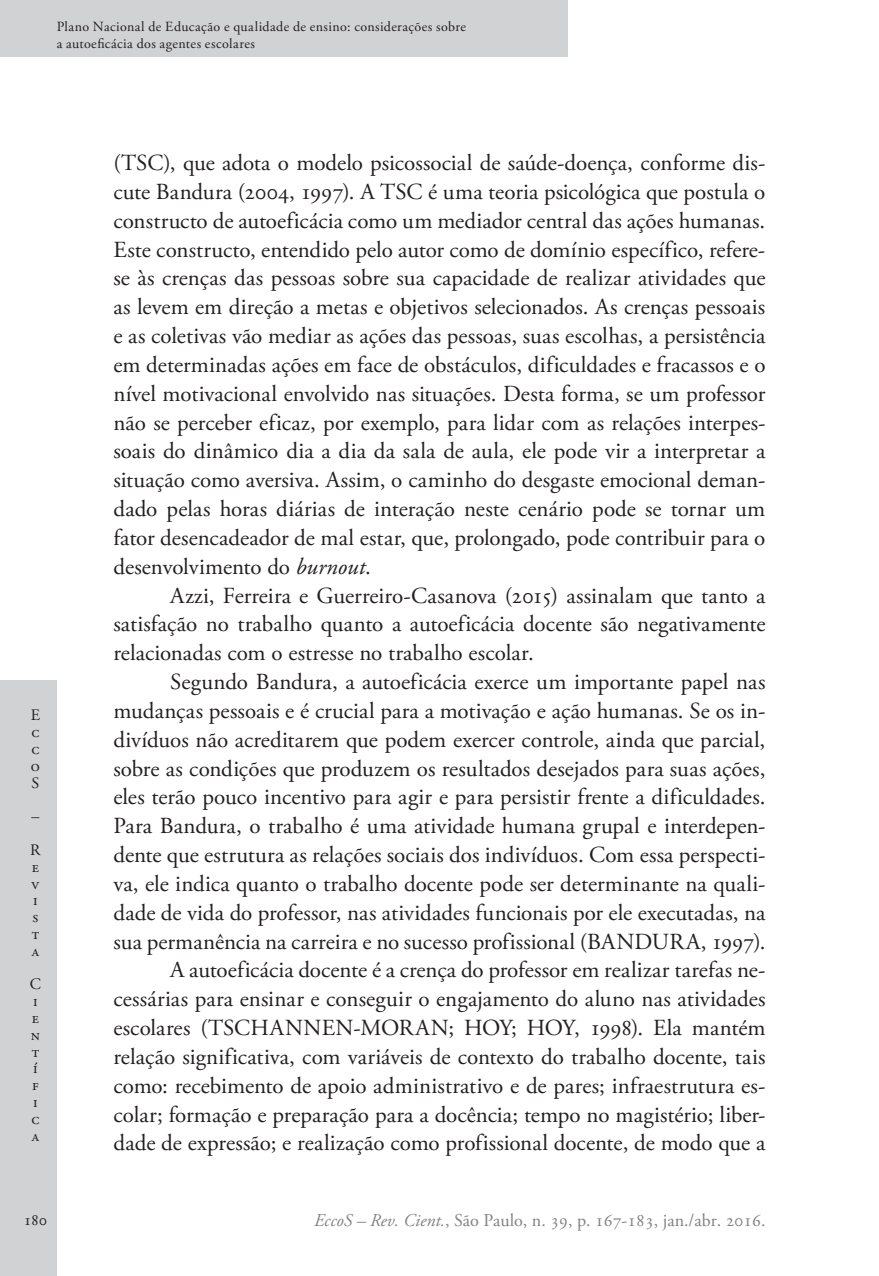
<style>
.page{position:relative;width:879px;height:1276px;background:#fff}
.page>*{position:absolute;margin:0;border:0;box-sizing:border-box;transform-origin:0 0}
.Ec_Normal{font:23px/28.8px "Adobe Garamond Pro";color:#231f20;text-align:justify}
.t1{font:18px "Adobe Garamond Pro";color:#808285}
.t2{font:16px/16.8px "Adobe Garamond Pro";color:#231f20;text-align:justify}
.t3{font:14px/16.8px "Adobe Garamond Pro";letter-spacing:.03em;color:#231f20}
.s1{font-style:italic}
</style>
<div class="page">
<div style="left:0;top:680px;width:57px;height:596px;background:#d1d2d4"></div>
<div style="left:0;top:0;width:567px;height:57px;background:#d1d2d4"></div>
<p class="t3" style="left:57px;top:18px;width:411px">Plano Nacional de Educação e qualidade de ensino: considerações sobre a autoeficácia dos agentes escolares</p>
<p class="t2" style="left:31px;top:707px;width:11px">E c c o S</p>
<p class="t2" style="left:30px;top:800px;width:12px;line-height:33.6px">–<br>R</p>
<p class="t2" style="left:32px;top:859px;width:9px">e v i s t a</p>
<p class="t2" style="left:30px;top:976px;width:13px;text-align:left">C i e n t í f i c a</p>
<p class="Ec_Normal" style="left:113px;top:149px;width:654px">(TSC), que adota o modelo psicossocial de saúde-doença, conforme dis&shy;cute Bandura (2004, 1997). A TSC é uma teoria psicológica que postula o constructo de autoeficácia como um mediador central das ações humanas.<br>Este constructo, entendido pelo autor como de domínio específico, refere&shy;se às crenças das pessoas sobre sua capacidade de realizar atividades que as levem em direção a metas e objetivos selecionados. As crenças pessoais e as coletivas vão mediar as ações das pessoas, suas escolhas, a persistência em determinadas ações em face de obstáculos, dificuldades e fracassos e o nível motivacional envolvido nas situações. Desta forma, se um professor não se perceber eficaz, por exemplo, para lidar com as relações interpes&shy;soais do dinâmico dia a dia da sala de aula, ele pode vir a interpretar a situação como aversiva. Assim, o caminho do desgaste emocional deman&shy;dado pelas horas diárias de interação neste cenário pode se tornar um fator desencadeador de mal estar, que, prolongado, pode contribuir para o desenvolvimento do <span class="s1">burnout</span>.</p>
<p class="Ec_Normal" style="left:113px;top:582px;width:654px;text-indent:57px">Azzi, Ferreira e Guerreiro-Casanova (2015) assinalam que tanto a satisfação no trabalho quanto a autoeficácia docente são negativamente relacionadas com o estresse no trabalho escolar.</p>
<p class="Ec_Normal" style="left:113px;top:668px;width:654px;text-indent:57px">Segundo Bandura, a autoeficácia exerce um importante papel nas mudanças pessoais e é crucial para a motivação e ação humanas. Se os in&shy;divíduos não acreditarem que podem exercer controle, ainda que parcial, sobre as condições que produzem os resultados desejados para suas ações, eles terão pouco incentivo para agir e para persistir frente a dificuldades.<br>Para Bandura, o trabalho é uma atividade humana grupal e interdepen&shy;dente que estrutura as relações sociais dos indivíduos. Com essa perspecti&shy;va, ele indica quanto o trabalho docente pode ser determinante na quali&shy;dade de vida do professor, nas atividades funcionais por ele executadas, na sua permanência na carreira e no sucesso profissional (BANDURA, 1997).</p>
<p class="Ec_Normal" style="left:113px;top:956px;width:653px;text-indent:57px">A autoeficácia docente é a crença do professor em realizar tarefas ne&shy;cessárias para ensinar e conseguir o engajamento do aluno nas atividades escolares (TSCHANNEN-MORAN; HOY; HOY, 1998). Ela mantém relação significativa, com variáveis de contexto do trabalho docente, tais como: recebimento de apoio administrativo e de pares; infraestrutura es&shy;colar; formação e preparação para a docência; tempo no magistério; liber&shy;dade de expressão; e realização como profissional docente, de modo que a</p>
<p class="t2" style="left:24px;top:1212px;width:24px">180</p>
<p class="t1" style="left:314px;top:1209px;width:453px"><span class="s1">EccoS – Rev. Cient.</span>, São Paulo, n. 39, p. 167-183, jan./abr. 2016.</p>
</div>
